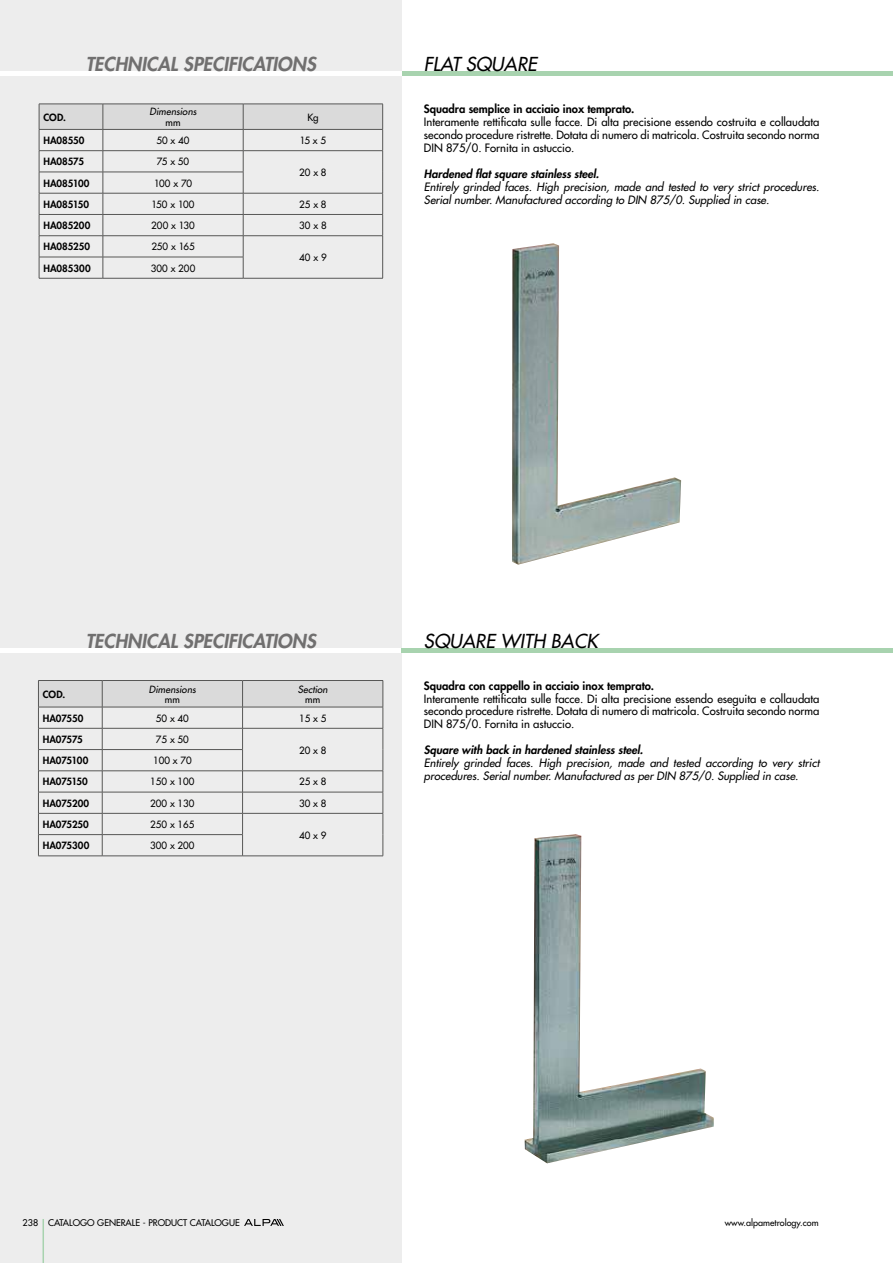
<style>
.page{position:relative;width:893px;height:1263px;background:#fff}
.page>*{position:absolute;margin:0;border:0;box-sizing:border-box;transform-origin:0 0}
.t1{font:italic 800 18.75px "Futura Std";color:#706f6f}
.t2{font:italic 500 18.75px "Futura Std";color:#000}
.t3{font:500 11.25px/12.9px "Futura Std";color:#000;text-align:justify}
.t4{font:italic 500 11.25px/12.9px "Futura Std";color:#000}
.t5{font:800 11.25px "Futura Std";color:#000}
.t6{font:italic 800 11.25px "Futura Std";color:#000}
.t7{font:500 9.75px "Futura Std";color:#000}
.t8{font:800 9.75px "Futura Std";letter-spacing:-.005em;color:#000}
.t9{font:italic 500 9.75px "Futura Std";letter-spacing:.005em;color:#000}
.t10{font:500 9px "Futura Std";color:#000}
</style>
<div class="page">
<div style="left:0;top:0;width:402px;height:1263px;background:#ededed"></div>
<hr style="left:402px;top:71px;width:491px;height:4px;background:#a8d3af">
<hr style="left:0;top:71px;width:402px;height:4px;background:#fff">
<svg style="left:244px;top:1219px;width:40px;height:7px"></svg>
<hr style="left:43px;top:1219px;width:1px;height:44px;background:#a8d3af">
<img style="left:512px;top:243px;width:169px;height:322px">
<svg style="left:39px;top:104px;width:344px;height:174px"></svg>
<hr style="left:39px;top:129px;width:64px;height:1px;background:#575756">
<hr style="left:103px;top:129px;width:140px;height:1px;background:#575756">
<hr style="left:243px;top:129px;width:140px;height:1px;background:#575756">
<hr style="left:39px;top:150px;width:64px;height:1px;background:#575756">
<hr style="left:103px;top:150px;width:140px;height:1px;background:#575756">
<hr style="left:243px;top:150px;width:140px;height:1px;background:#575756">
<hr style="left:39px;top:172px;width:64px;height:1px;background:#575756">
<hr style="left:103px;top:172px;width:140px;height:1px;background:#575756">
<hr style="left:39px;top:193px;width:64px;height:1px;background:#575756">
<hr style="left:103px;top:193px;width:140px;height:1px;background:#575756">
<hr style="left:243px;top:193px;width:140px;height:1px;background:#575756">
<hr style="left:39px;top:214px;width:64px;height:1px;background:#575756">
<hr style="left:103px;top:214px;width:140px;height:1px;background:#575756">
<hr style="left:243px;top:214px;width:140px;height:1px;background:#575756">
<hr style="left:39px;top:235px;width:64px;height:1px;background:#575756">
<hr style="left:103px;top:235px;width:140px;height:1px;background:#575756">
<hr style="left:243px;top:235px;width:140px;height:1px;background:#575756">
<hr style="left:39px;top:257px;width:64px;height:1px;background:#575756">
<hr style="left:103px;top:257px;width:140px;height:1px;background:#575756">
<hr style="left:39px;top:278px;width:64px;height:1px;background:#575756">
<hr style="left:103px;top:278px;width:140px;height:1px;background:#575756">
<hr style="left:243px;top:278px;width:140px;height:1px;background:#575756">
<svg style="left:38px;top:680px;width:346px;height:176px"></svg>
<hr style="left:38px;top:707px;width:64px;height:1px;background:#575756">
<hr style="left:102px;top:707px;width:141px;height:1px;background:#575756">
<hr style="left:243px;top:707px;width:140px;height:1px;background:#575756">
<hr style="left:38px;top:728px;width:64px;height:1px;background:#575756">
<hr style="left:102px;top:728px;width:141px;height:1px;background:#575756">
<hr style="left:243px;top:728px;width:140px;height:1px;background:#575756">
<hr style="left:38px;top:749px;width:64px;height:1px;background:#575756">
<hr style="left:102px;top:749px;width:141px;height:1px;background:#575756">
<hr style="left:38px;top:770px;width:64px;height:1px;background:#575756">
<hr style="left:102px;top:770px;width:141px;height:1px;background:#575756">
<hr style="left:243px;top:770px;width:140px;height:1px;background:#575756">
<hr style="left:38px;top:792px;width:64px;height:1px;background:#575756">
<hr style="left:102px;top:792px;width:141px;height:1px;background:#575756">
<hr style="left:243px;top:792px;width:140px;height:1px;background:#575756">
<hr style="left:38px;top:813px;width:64px;height:1px;background:#575756">
<hr style="left:102px;top:813px;width:141px;height:1px;background:#575756">
<hr style="left:243px;top:813px;width:140px;height:1px;background:#575756">
<hr style="left:38px;top:834px;width:64px;height:1px;background:#575756">
<hr style="left:102px;top:834px;width:141px;height:1px;background:#575756">
<hr style="left:38px;top:856px;width:64px;height:1px;background:#575756">
<hr style="left:102px;top:856px;width:141px;height:1px;background:#575756">
<hr style="left:243px;top:856px;width:140px;height:1px;background:#575756">
<hr style="left:0;top:648px;width:402px;height:4px;background:#fff">
<hr style="left:402px;top:648px;width:491px;height:4px;background:#a8d3af">
<img style="left:525px;top:834px;width:189px;height:329px">
<h1 class="t1" style="left:86px;top:52px;width:232px">TECHNICAL SPECIFICATIONS</h1>
<h1 class="t2" style="left:424px;top:52px;width:115px">Flat square</h1>
<p class="t8" style="left:43px;top:111px;width:24px">COD.</p>
<p class="t9" style="left:150px;top:106px;width:48px">Dimensions</p>
<p class="t7" style="left:166px;top:116px;width:17px">mm</p>
<p class="t7" style="left:307px;top:111px;width:13px">Kg</p>
<p class="t8" style="left:43px;top:134px;width:43px">HA08550</p>
<p class="t7" style="left:157px;top:134px;width:35px">50 x 40</p>
<p class="t7" style="left:300px;top:134px;width:28px">15 x 5</p>
<p class="t8" style="left:43px;top:156px;width:42px">HA08575</p>
<p class="t7" style="left:157px;top:156px;width:34px">75 x 50</p>
<p class="t7" style="left:299px;top:166px;width:29px">20 x 8</p>
<p class="t8" style="left:43px;top:177px;width:48px">HA085100</p>
<p class="t7" style="left:154px;top:177px;width:39px">100 x 70</p>
<p class="t8" style="left:43px;top:198px;width:47px">HA085150</p>
<p class="t7" style="left:151px;top:198px;width:45px">150 x 100</p>
<p class="t7" style="left:299px;top:198px;width:29px">25 x 8</p>
<p class="t8" style="left:43px;top:219px;width:49px">HA085200</p>
<p class="t7" style="left:151px;top:219px;width:45px">200 x 130</p>
<p class="t7" style="left:299px;top:219px;width:29px">30 x 8</p>
<p class="t8" style="left:43px;top:241px;width:48px">HA085250</p>
<p class="t7" style="left:151px;top:241px;width:45px">250 x 165</p>
<p class="t7" style="left:299px;top:251px;width:29px">40 x 9</p>
<p class="t8" style="left:43px;top:262px;width:49px">HA085300</p>
<p class="t7" style="left:151px;top:262px;width:46px">300 x 200</p>
<p class="t5" style="left:424px;top:102px;width:212px">Squadra semplice in acciaio inox temprato.</p>
<p class="t3" style="left:424px;top:115px;width:397px">Interamente rettificata sulle facce. Di alta precisione essendo costruita e collaudata secondo procedure ristrette. Dotata di numero di matricola. Costruita secondo norma DIN 875/0. Fornita in astuccio.</p>
<p class="t6" style="left:424px;top:166px;width:177px">Hardened flat square stainless steel.</p>
<p class="t4" style="left:424px;top:180px;width:397px">Entirely grinded faces. High precision, made and tested to very strict procedures.<br>Serial number. Manufactured according to DIN 875/0. Supplied in case.</p>
<h1 class="t1" style="left:86px;top:629px;width:232px">TECHNICAL SPECIFICATIONS</h1>
<h1 class="t2" style="left:424px;top:629px;width:173px">Square with back</h1>
<p class="t8" style="left:43px;top:688px;width:24px">COD.</p>
<p class="t9" style="left:149px;top:683px;width:48px">Dimensions</p>
<p class="t7" style="left:165px;top:693px;width:17px">mm</p>
<p class="t9" style="left:298px;top:683px;width:32px">Section</p>
<p class="t7" style="left:305px;top:693px;width:17px">mm</p>
<p class="t8" style="left:43px;top:712px;width:42px">HA07550</p>
<p class="t7" style="left:156px;top:712px;width:34px">50 x 40</p>
<p class="t7" style="left:299px;top:712px;width:29px">15 x 5</p>
<p class="t8" style="left:43px;top:733px;width:42px">HA07575</p>
<p class="t7" style="left:156px;top:733px;width:34px">75 x 50</p>
<p class="t7" style="left:299px;top:744px;width:29px">20 x 8</p>
<p class="t8" style="left:43px;top:754px;width:47px">HA075100</p>
<p class="t7" style="left:153px;top:754px;width:40px">100 x 70</p>
<p class="t8" style="left:43px;top:776px;width:47px">HA075150</p>
<p class="t7" style="left:150px;top:776px;width:46px">150 x 100</p>
<p class="t7" style="left:299px;top:776px;width:29px">25 x 8</p>
<p class="t8" style="left:43px;top:797px;width:48px">HA075200</p>
<p class="t7" style="left:150px;top:797px;width:46px">200 x 130</p>
<p class="t7" style="left:299px;top:797px;width:29px">30 x 8</p>
<p class="t8" style="left:43px;top:818px;width:48px">HA075250</p>
<p class="t7" style="left:150px;top:818px;width:46px">250 x 165</p>
<p class="t7" style="left:299px;top:829px;width:29px">40 x 9</p>
<p class="t8" style="left:43px;top:839px;width:48px">HA075300</p>
<p class="t7" style="left:150px;top:839px;width:46px">300 x 200</p>
<p class="t5" style="left:424px;top:678px;width:232px">Squadra con cappello in acciaio inox temprato.</p>
<p class="t3" style="left:424px;top:692px;width:397px">Interamente rettificata sulle facce. Di alta precisione essendo eseguita e collaudata secondo procedure ristrette. Dotata di numero di matricola. Costruita secondo norma DIN 875/0. Fornita in astuccio.</p>
<p class="t6" style="left:424px;top:743px;width:221px">Square with back in hardened stainless steel.</p>
<p class="t4" style="left:424px;top:757px;width:397px">Entirely grinded faces. High precision, made and tested according to very strict procedures. Serial number. Manufactured as per DIN 875/0. Supplied in case.</p>
<p class="t10" style="left:23px;top:1217px;width:219px">238 CATALOGO GENERALE - PRODUCT CATALOGUE</p>
<p class="t10" style="left:725px;top:1217px;width:95px">www.alpametrology.com</p>
</div>
